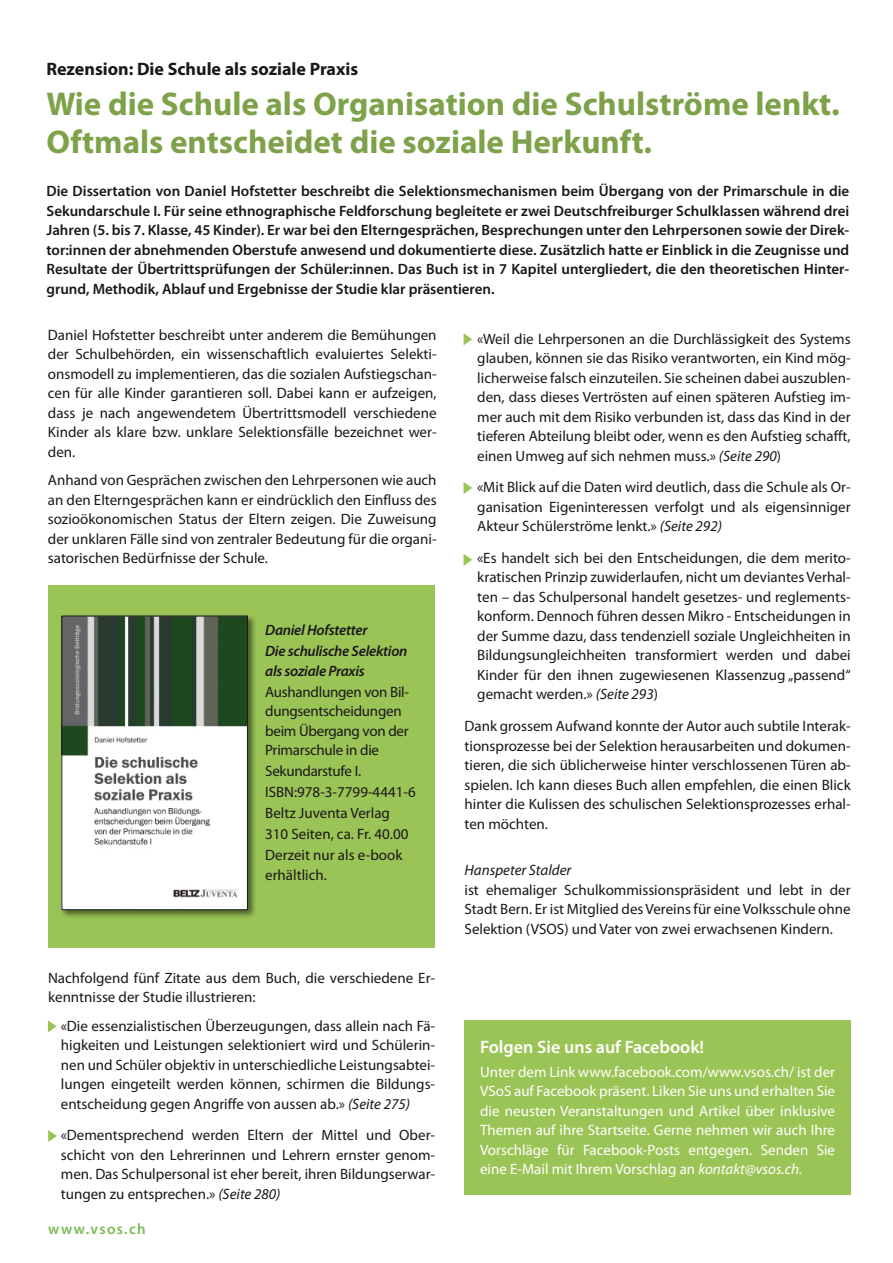
<style>
.page{position:relative;width:893px;height:1263px;background:#fff}
.page>*{position:absolute;margin:0;border:0;box-sizing:border-box;transform-origin:0 0}
.t1{font:700 33px/37.5px "Myriad Pro";color:#7ea249}
.t2{font:700 18px "Myriad Pro";color:#1a171b}
.t3{font:600 18px "Myriad Pro";color:#fff}
.t4{font:15px/19.5px "Myriad Pro";color:#1a171b;text-align:justify}
.t5{font:600 15px/19.5px "Myriad Pro";color:#1a171b;text-align:justify}
.t6{font:15px/19.5px "Myriad Pro";color:#fff;text-align:justify}
.t7{font:15px/19.5px "Myriad Pro";letter-spacing:-.02em;color:#1a171b}
.t8{font:italic 600 15px/21px "Myriad Pro";letter-spacing:-.02em;color:#1a171b}
.t9{font:italic 15px "Myriad Pro";color:#1a171b}
.t10{font:600 15px "Myriad Pro";letter-spacing:.09em;color:#7bb856}
.s1{font-style:italic}
</style>
<div class="page">
<div style="left:464px;top:1020px;width:386px;height:175px;background:#9bc456"></div>
<div style="left:48px;top:585px;width:386px;height:362px;background:#9bc456"></div>
<svg style="left:48px;top:1130px;width:9px;height:12px"></svg>
<svg style="left:48px;top:1020px;width:9px;height:12px"></svg>
<svg style="left:463px;top:554px;width:9px;height:12px"></svg>
<svg style="left:463px;top:482px;width:9px;height:12px"></svg>
<svg style="left:463px;top:333px;width:9px;height:12px"></svg>
<img style="left:61px;top:615px;width:194px;height:302px">
<img style="left:63px;top:618px;width:183px;height:290px">
<div style="left:61px;top:616px;width:187px;height:294px;border:1px solid #1a171b"></div>
<p class="t2" style="left:46px;top:61px;width:313px">Rezension: Die Schule als soziale Praxis</p>
<h1 class="t1" style="left:46px;top:88px;width:795px">Wie die Schule als Organisation die Schulströme lenkt.<br>Oftmals entscheidet die soziale Herkunft.</h1>
<p class="t5" style="left:46px;top:183px;width:804px">Die Dissertation von Daniel Hofstetter beschreibt die Selektionsmechanismen beim Übergang von der Primarschule in die Sekundarschule I. Für seine ethnographische Feldforschung begleitete er zwei Deutschfreiburger Schulklassen während drei Jahren (5. bis 7. Klasse, 45 Kinder). Er war bei den Elterngesprächen, Besprechungen unter den Lehrpersonen sowie der Direk&shy;tor:innen der abnehmenden Oberstufe anwesend und dokumentierte diese. Zusätzlich hatte er Einblick in die Zeugnisse und Resultate der Übertrittsprüfungen der Schüler:innen. Das Buch ist in 7 Kapitel untergliedert, die den theoretischen Hinter&shy;grund, Methodik, Ablauf und Ergebnisse der Studie klar präsentieren.</p>
<p class="t4" style="left:48px;top:326px;width:390px">Daniel Hofstetter beschreibt unter anderem die Bemühungen der Schulbehörden, ein wissenschaftlich evaluiertes Selekti&shy;onsmodell zu implementieren, das die sozialen Aufstiegschan&shy;cen für alle Kinder garantieren soll. Dabei kann er aufzeigen, dass je nach angewendetem Übertrittsmodell verschiedene Kinder als klare bzw. unklare Selektionsfälle bezeichnet wer&shy;den.</p>
<p class="t4" style="left:48px;top:472px;width:390px">Anhand von Gesprächen zwischen den Lehrpersonen wie auch an den Elterngesprächen kann er eindrücklich den Einfluss des sozioökonomischen Status der Eltern zeigen. Die Zuweisung der unklaren Fälle sind von zentraler Bedeutung für die organi&shy;satorischen Bedürfnisse der Schule.</p>
<p class="t8" style="left:265px;top:621px;width:144px">Daniel Hofstetter<br>Die schulische Selektion</p>
<p class="t8" style="left:265px;top:661px;width:101px">als soziale Praxis</p>
<p class="t7" style="left:265px;top:683px;width:145px">Aushandlungen von Bil&shy;dungsentscheidungen beim Übergang von der<br>Primarschule in die</p>
<p class="t4" style="left:265px;top:762px;width:152px;line-height:21px;text-align:left">Sekundarstufe I.<br>ISBN:978-3-7799-4441-6<br>Beltz Juventa Verlag<br>310 Seiten, ca. Fr. 40.00<br>Derzeit nur als e-book</p>
<p class="t4" style="left:265px;top:866px;width:63px">erhältlich.</p>
<p class="t4" style="left:48px;top:969px;width:389px">Nachfolgend fünf Zitate aus dem Buch, die verschiedene Er&shy;kenntnisse der Studie illustrieren:</p>
<p class="t4" style="left:61px;top:1017px;width:376px">«Die essenzialistischen Überzeugungen, dass allein nach Fä&shy;higkeiten und Leistungen selektioniert wird und Schülerin&shy;nen und Schüler objektiv in unterschiedliche Leistungsabtei&shy;lungen eingeteilt werden können, schirmen die Bildungs&shy;entscheidung gegen Angriffe von aussen ab.» <span class="s1">(Seite 275)</span></p>
<p class="t4" style="left:61px;top:1126px;width:376px">«Dementsprechend werden Eltern der Mittel und Ober&shy;schicht von den Lehrerinnen und Lehrern ernster genom&shy;men. Das Schulpersonal ist eher bereit, ihren Bildungserwar&shy;tungen zu entsprechen.» <span class="s1">(Seite 280)</span></p>
<p class="t10" style="left:48px;top:1222px;width:99px">www.vsos.ch</p>
<p class="t4" style="left:477px;top:330px;width:375px">«Weil die Lehrpersonen an die Durchlässigkeit des Systems glauben, können sie das Risiko verantworten, ein Kind mög&shy;licherweise falsch einzuteilen. Sie scheinen dabei auszublen&shy;den, dass dieses Vertrösten auf einen späteren Aufstieg im&shy;mer auch mit dem Risiko verbunden ist, dass das Kind in der tieferen Abteilung bleibt oder, wenn es den Aufstieg schafft, einen Umweg auf sich nehmen muss.» <span class="s1">(Seite 290</span>)</p>
<p class="t4" style="left:477px;top:479px;width:375px">«Mit Blick auf die Daten wird deutlich, dass die Schule als Or&shy;ganisation Eigeninteressen verfolgt und als eigensinniger Akteur Schülerströme lenkt.» <span class="s1">(Seite 292)</span></p>
<p class="t4" style="left:477px;top:549px;width:375px">«Es handelt sich bei den Entscheidungen, die dem merito&shy;kratischen Prinzip zuwiderlaufen, nicht um deviantes Verhal&shy;ten – das Schulpersonal handelt gesetzes- und reglements&shy;konform. Dennoch führen dessen Mikro - Entscheidungen in der Summe dazu, dass tendenziell soziale Ungleichheiten in Bildungsungleichheiten transformiert werden und dabei Kinder für den ihnen zugewiesenen Klassenzug „passend“ gemacht werden.» <span class="s1">(Seite 293</span>)</p>
<p class="t4" style="left:464px;top:717px;width:388px">Dank grossem Aufwand konnte der Autor auch subtile Interak&shy;tionsprozesse bei der Selektion herausarbeiten und dokumen&shy;tieren, die sich üblicherweise hinter verschlossenen Türen ab&shy;spielen. Ich kann dieses Buch allen empfehlen, die einen Blick hinter die Kulissen des schulischen Selektionsprozesses erhal&shy;ten möchten.</p>
<p class="t9" style="left:464px;top:864px;width:108px">Hanspeter Stalder</p>
<p class="t4" style="left:464px;top:881px;width:388px">ist ehemaliger Schulkommissionspräsident und lebt in der Stadt Bern. Er ist Mitglied des Vereins für eine Volksschule ohne Selektion (VSOS) und Vater von zwei erwachsenen Kindern.</p>
<p class="t3" style="left:480px;top:1039px;width:225px">Folgen Sie uns auf Facebook!</p>
<p class="t6" style="left:480px;top:1063px;width:356px">Unter dem Link www.facebook.com/www.vsos.ch/ ist der VSoS auf Facebook präsent. Liken Sie uns und erhalten Sie die neusten Veranstaltungen und Artikel über inklusive Themen auf ihre Startseite. Gerne nehmen wir auch Ihre Vorschläge für Facebook-Posts entgegen. Senden Sie eine E-Mail mit Ihrem Vorschlag an <span class="s1">kontakt@vsos.ch.</span></p>
</div>
